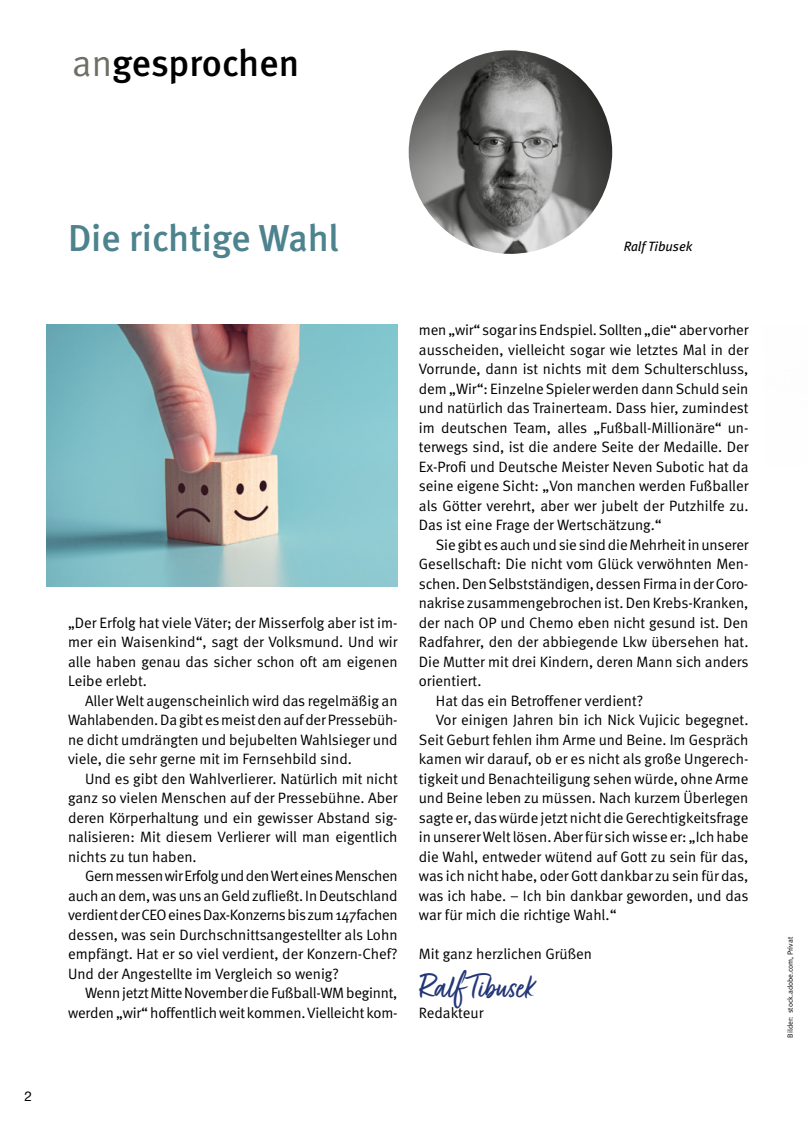
<style>
.page{position:relative;width:808px;height:1127px;background:#fff}
.page>*{position:absolute;margin:0;border:0;box-sizing:border-box;transform-origin:0 0}
.t1{font:39px "Fave Script Pro";color:#233677}
.t2{font:500 37.5px "Meta";color:#4d838e}
.t3{font:500 37.5px "Meta";letter-spacing:-.005em;color:#000}
.t4{font:15px/19.5px "Meta Normal";color:#000;text-align:justify}
.t5{font:italic 13.5px "Meta";color:#000}
.t6{font:13.5px "Helvetica Neue";color:#000}
.t7{font:7.5px "Meta Normal";color:#000}
.s1{font-family:"Meta Normal";font-weight:400;color:#6f6e63}
</style>
<div class="page">
<img style="left:46px;top:325px;width:352px;height:261px">
<img style="left:409px;top:50px;width:203px;height:204px;border-radius:102px">
<h2 class="t3" style="left:72px;top:42px;width:228px"><span class="s1">an</span>gesprochen</h2>
<p class="t6" style="left:25px;top:1088px;width:9px">2</p>
<h2 class="t2" style="left:68px;top:216px;width:272px">Die richtige Wahl</h2>
<p class="t5" style="left:624px;top:238px;width:70px">Ralf Tibusek</p>
<p class="t4" style="left:68px;top:612px;width:331px">„Der Erfolg hat viele Väter; der Misserfolg aber ist im&shy;mer ein Waisenkind“, sagt der Volksmund. Und wir alle haben genau das sicher schon oft am eigenen Leibe erlebt.</p>
<p class="t4" style="left:68px;top:690px;width:331px;text-indent:17px">Aller Welt augenscheinlich wird das regelmäßig an Wahlabenden. Da gibt es meist den auf der Pressebüh&shy;ne dicht umdrängten und bejubelten Wahlsieger und viele, die sehr gerne mit im Fernsehbild sind.</p>
<p class="t4" style="left:68px;top:768px;width:331px;text-indent:17px">Und es gibt den Wahlverlierer. Natürlich mit nicht ganz so vielen Menschen auf der Pressebühne. Aber deren Körperhaltung und ein gewisser Abstand sig&shy;nalisieren: Mit diesem Verlierer will man eigentlich nichts zu tun haben.</p>
<p class="t4" style="left:68px;top:866px;width:331px;text-indent:17px">Gern messen wir Erfolg und den Wert eines Menschen auch an dem, was uns an Geld zufließt. In Deutschland verdient der CEO eines Dax-Konzerns bis zum 147fachen dessen, was sein Durchschnittsangestellter als Lohn empfängt. Hat er so viel verdient, der Konzern-Chef?<br>Und der Angestellte im Vergleich so wenig?</p>
<p class="t4" style="left:68px;top:983px;width:331px;text-align:right">Wenn jetzt Mitte November die Fußball-WM beginnt, werden „wir“ hoffentlich weit kommen. Vielleicht kom-</p>
<p class="t4" style="left:419px;top:320px;width:331px">men „wir“ sogar ins Endspiel. Sollten „die“ aber vorher ausscheiden, vielleicht sogar wie letztes Mal in der Vorrunde, dann ist nichts mit dem Schulterschluss, dem „Wir“: Einzelne Spieler werden dann Schuld sein und natürlich das Trainerteam. Dass hier, zumindest im deutschen Team, alles „Fußball-Millionäre“ un&shy;terwegs sind, ist die andere Seite der Medaille. Der Ex-Profi und Deutsche Meister Neven Subotic hat da seine eigene Sicht: „Von manchen werden Fußballer als Götter verehrt, aber wer jubelt der Putzhilfe zu.<br>Das ist eine Frage der Wertschätzung.“</p>
<p class="t4" style="left:436px;top:534px;width:314px">Sie gibt es auch und sie sind die Mehrheit in unserer</p>
<p class="t4" style="left:419px;top:554px;width:331px">Gesellschaft: Die nicht vom Glück verwöhnten Men-</p>
<p class="t4" style="left:419px;top:573px;width:331px">schen. Den Selbstständigen, dessen Firma in der Coro-</p>
<p class="t4" style="left:419px;top:593px;width:331px">nakrise zusammengebrochen ist. Den Krebs-Kranken,</p>
<p class="t4" style="left:419px;top:612px;width:331px">der nach OP und Chemo eben nicht gesund ist. Den</p>
<p class="t4" style="left:419px;top:632px;width:331px">Radfahrer, den der abbiegende Lkw übersehen hat.</p>
<p class="t4" style="left:419px;top:651px;width:331px">Die Mutter mit drei Kindern, deren Mann sich anders</p>
<p class="t4" style="left:419px;top:671px;width:64px">orientiert.</p>
<p class="t4" style="left:436px;top:690px;width:209px">Hat das ein Betroffener verdient?</p>
<p class="t4" style="left:436px;top:710px;width:314px">Vor einigen Jahren bin ich Nick Vujicic begegnet.</p>
<p class="t4" style="left:419px;top:729px;width:331px">Seit Geburt fehlen ihm Arme und Beine. Im Gespräch</p>
<p class="t4" style="left:419px;top:749px;width:331px">kamen wir darauf, ob er es nicht als große Ungerech-</p>
<p class="t4" style="left:419px;top:768px;width:331px">tigkeit und Benachteiligung sehen würde, ohne Arme</p>
<p class="t4" style="left:419px;top:788px;width:331px">und Beine leben zu müssen. Nach kurzem Überlegen</p>
<p class="t4" style="left:419px;top:807px;width:331px">sagte er, das würde jetzt nicht die Gerechtigkeitsfrage</p>
<p class="t4" style="left:419px;top:827px;width:331px">in unserer Welt lösen. Aber für sich wisse er: „Ich habe</p>
<p class="t4" style="left:419px;top:846px;width:331px">die Wahl, entweder wütend auf Gott zu sein für das,</p>
<p class="t4" style="left:419px;top:866px;width:331px">was ich nicht habe, oder Gott dankbar zu sein für das,</p>
<p class="t4" style="left:419px;top:885px;width:331px">was ich habe. – Ich bin dankbar geworden, und das</p>
<p class="t4" style="left:419px;top:905px;width:199px">war für mich die richtige Wahl.“</p>
<p class="t4" style="left:419px;top:944px;width:175px">Mit ganz herzlichen Grüßen</p>
<h1 class="t1" style="left:419px;top:965px;width:118px">Ralf Tibusek</h1>
<p class="t4" style="left:419px;top:1002px;width:66px">Redakteur</p>
<p class="t7" style="left:786px;top:1037px;width:102px;rotate:-90deg">Bilder: stock.adobe.com, Privat</p>
</div>
